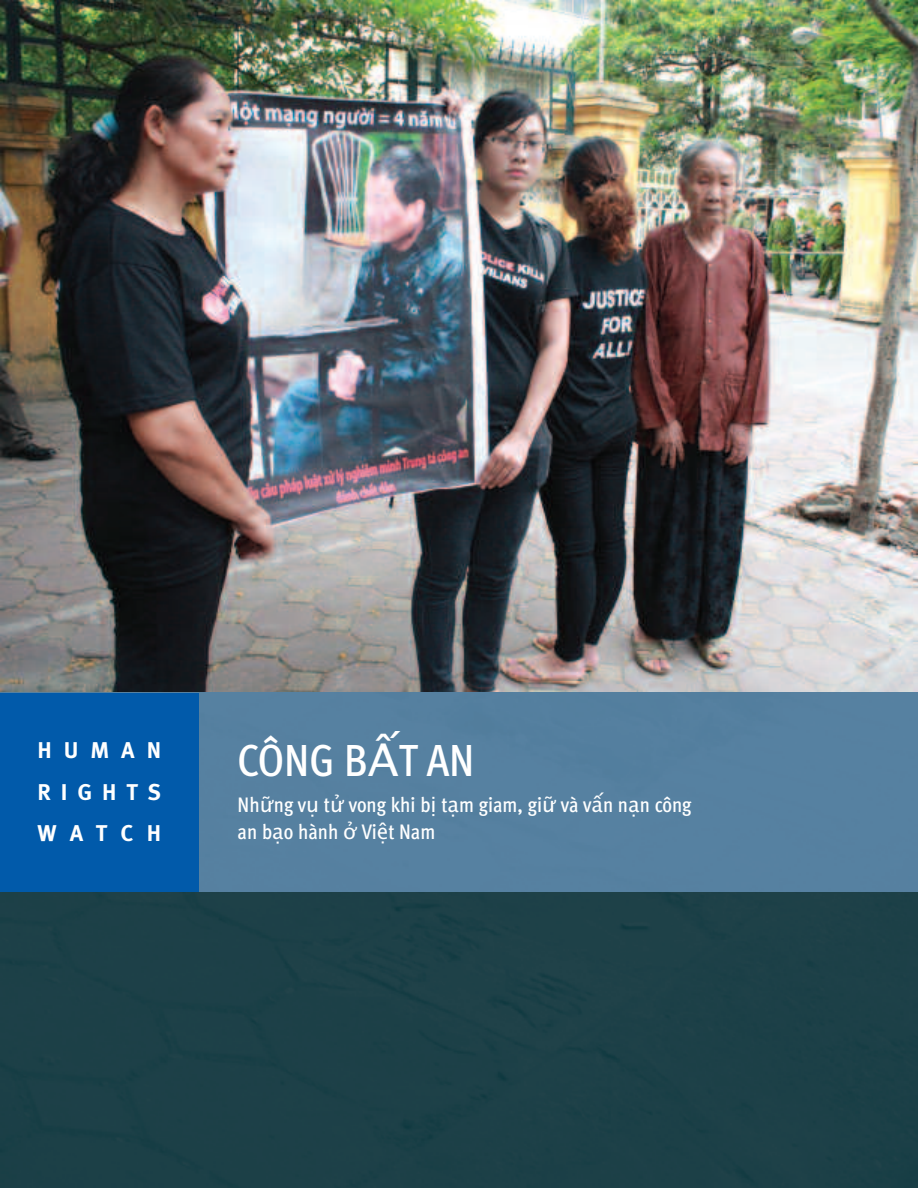
<style>
.page{position:relative;width:918px;height:1188px;background:#fff}
.page>*{position:absolute;margin:0;border:0;box-sizing:border-box;transform-origin:0 0}
.t1{font:500 condensed 45px "Meta Pro";color:#fff}
.t2{font:700 22.8px/41.7px "Meta Pro";letter-spacing:.525em;color:#fff;text-align:justify}
.t3{font:500 condensed 21px/27px "Meta Pro";color:#fff}
.s1{font-family:"Lucida Grande";font-weight:400;font-stretch:normal}
</style>
<div class="page">
<div style="left:0;top:892px;width:918px;height:296px;background:#1d4047"></div>
<img style="left:0;top:0;width:918px;height:693px">
<div style="left:199px;top:693px;width:719px;height:199px;background:#5681a1"></div>
<div style="left:0;top:693px;width:199px;height:199px;background:#015aaa"></div>
<p class="t2" style="left:38px;top:731px;width:125px">HUMAN RIGHTS WATCH</p>
<h1 class="t1" style="left:238px;top:743px;width:238px">CÔNG B<span class="s1">ấ</span>T AN</h1>
<p class="t3" style="left:238px;top:793px;width:455px">Nh<span class="s1">ữ</span>ng v<span class="s1">ụ</span> t<span class="s1">ử</span> vong khi b<span class="s1">ị</span> t<span class="s1">ạ</span>m giam, gi<span class="s1">ữ</span> và v<span class="s1">ấ</span>n n<span class="s1">ạ</span>n công an b<span class="s1">ạ</span>o hành <span class="s1">ở</span> Vi<span class="s1">ệ</span>t Nam</p>
</div>
